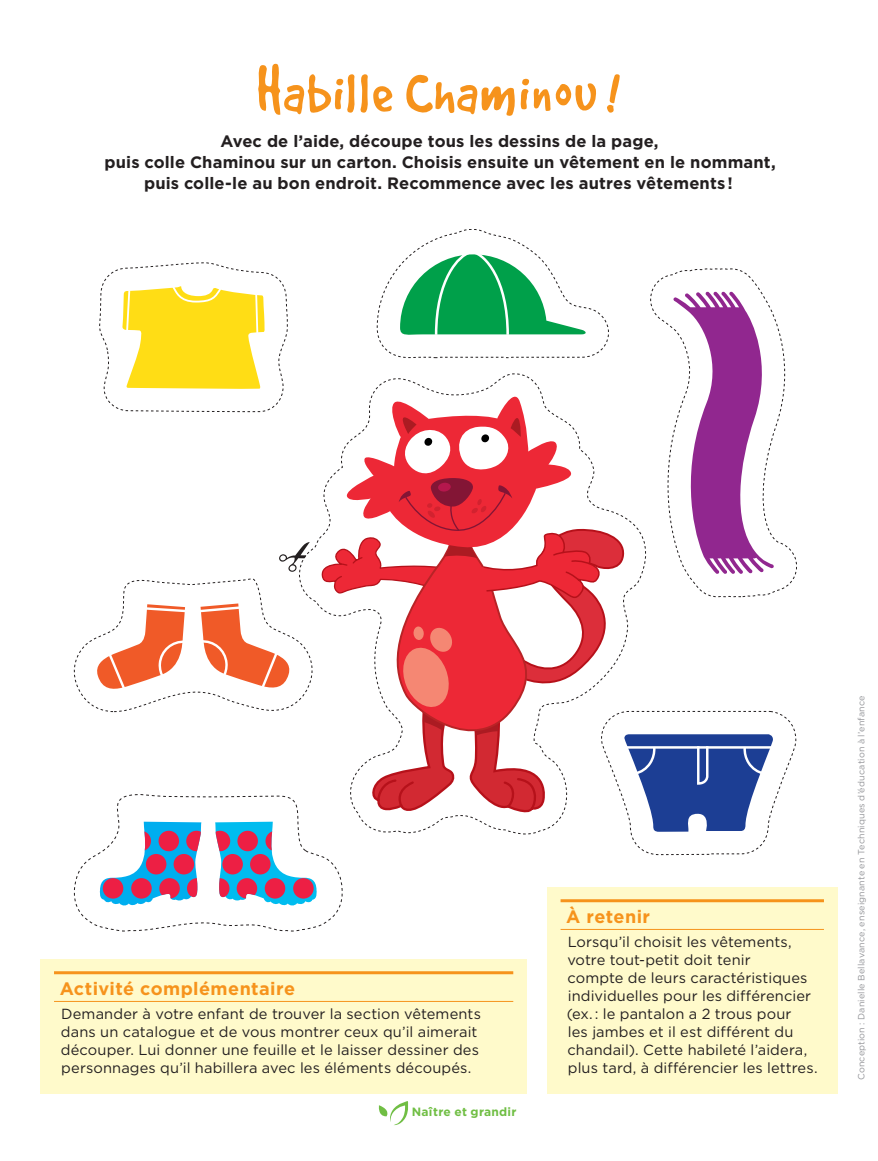
<style>
.page{position:relative;width:878px;height:1161px;background:#fff}
.page>*{position:absolute;margin:0;border:0;box-sizing:border-box;transform-origin:0 0}
.titre_de_page{font:60px "Good Dog";letter-spacing:.03em;color:#f6931c}
.sous-sou-titre_à{font:700 18px "Gotham";letter-spacing:.025em;color:#f6931c}
.instructions{font:700 16.5px/21px "Gotham";letter-spacing:.005em;color:#231f20;text-align:center}
.t1{font:14.7px/18px "Gotham";letter-spacing:.005em;color:#231f20}
.t2{font:700 12px "Gotham";letter-spacing:.02em;color:#70be44}
.t3{font:9px "Gotham";letter-spacing:.015em;color:#939498}
.s1{font-size:78px}
</style>
<div class="page">
<svg style="left:378px;top:1101px;width:31px;height:25px"></svg>
<svg style="left:74px;top:229px;width:722px;height:702px"></svg>
<div style="left:547px;top:887px;width:290px;height:207px;background:#fffacb"></div>
<hr style="left:560px;top:899px;width:264px;height:3px;background:#f6931c">
<hr style="left:560px;top:929px;width:264px;height:1px;background:#f6931c">
<div style="left:40px;top:959px;width:486px;height:135px;background:#fffacb"></div>
<hr style="left:54px;top:971px;width:459px;height:3px;background:#f6931c">
<hr style="left:54px;top:1001px;width:459px;height:1px;background:#f6931c">
<p class="titre_de_page" style="left:257px;top:62px;width:364px"><span class="s1">H</span>abille <span class="s1">C</span>haminou!</p>
<p class="instructions" style="left:105px;top:130px;width:673px">Avec de l’aide, découpe tous les dessins de la page,<br>puis colle Chaminou sur un carton. Choisis ensuite un vêtement en le nommant, puis colle-le au bon endroit. Recommence avec les autres vêtements!</p>
<p class="sous-sou-titre_à" style="left:60px;top:978px;width:237px">Activité complémentaire</p>
<p class="t1" style="left:61px;top:1005px;width:421px">Demander à votre enfant de trouver la section vêtements dans un catalogue et de vous montrer ceux qu’il aimerait découper. Lui donner une feuille et le laisser dessiner des personnages qu’il habillera avec les éléments découpés.</p>
<p class="t2" style="left:412px;top:1105px;width:106px">Naître et grandir</p>
<p class="sous-sou-titre_à" style="left:566px;top:906px;width:85px">À retenir</p>
<p class="t1" style="left:567px;top:933px;width:252px">Lorsqu’il choisit les vêtements, votre tout-petit doit tenir<br>compte de leurs caractéristiques individuelles pour les différencier (ex.: le pantalon a 2 trous pour<br>les jambes et il est différent du chandail). Cette habileté l’aidera, plus tard, à différencier les lettres.</p>
<p class="t3" style="left:856px;top:1080px;width:386px;rotate:-90deg">Conception : Danielle Bellavance, enseignante en Techniques d’éducation à l’enfance</p>
</div>
